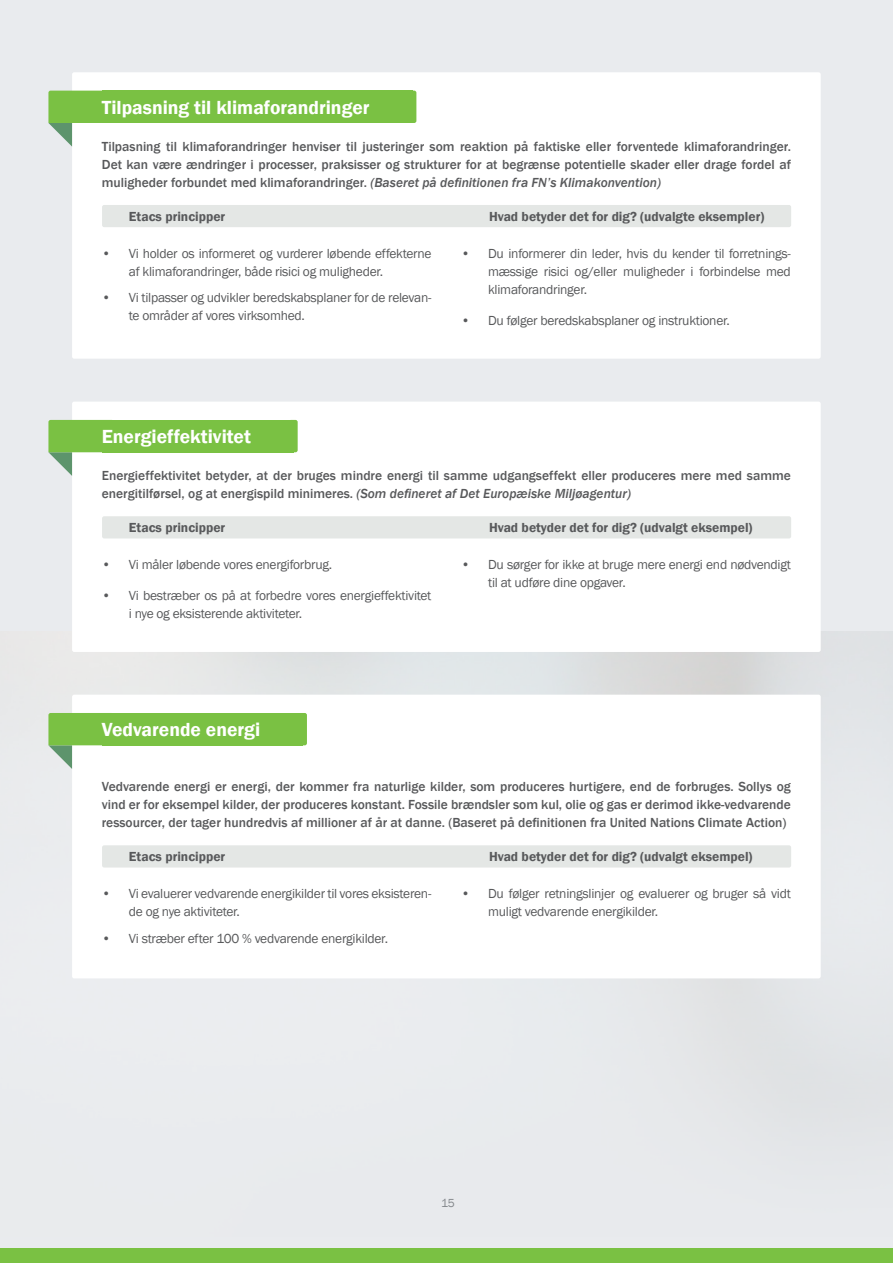
<style>
.page{position:relative;width:893px;height:1263px;background:#fff}
.page>*{position:absolute;margin:0;border:0;box-sizing:border-box;transform-origin:0 0}
.t1{font:600 19.5px "Franklin Gothic";color:#fff}
.t2{font:500 13.5px/18px "Franklin Gothic";color:#58595b;text-align:justify}
.t3{font:13.5px/18px "Franklin Gothic";letter-spacing:-.02em;color:#58595b}
.t4{font:600 13.5px "Franklin Gothic";color:#58595b}
.t5{font:12px "Franklin Gothic";color:#84888c}
.s1{font-style:italic}
</style>
<div class="page">
<div style="left:0;top:0;width:893px;height:1248px;background:#e9ebee"></div>
<img style="left:72px;top:631px;width:821px;height:463px">
<div style="left:0;top:1248px;width:893px;height:15px;background:#7ac143"></div>
<div style="left:72px;top:402px;width:749px;height:250px;background:#fff;border-radius:2px"></div>
<div style="left:102px;top:516px;width:689px;height:22px;background:#e4e7e5;border-radius:2px"></div>
<svg style="left:48px;top:420px;width:66px;height:56px"></svg>
<div style="left:72px;top:72px;width:749px;height:287px;background:#fff;border-radius:2px"></div>
<div style="left:102px;top:205px;width:689px;height:22px;background:#e4e7e5;border-radius:2px"></div>
<svg style="left:48px;top:91px;width:54px;height:56px"></svg>
<div style="left:72px;top:695px;width:749px;height:283px;background:#fff;border-radius:2px"></div>
<div style="left:102px;top:845px;width:689px;height:22px;background:#e4e7e5;border-radius:2px"></div>
<svg style="left:48px;top:713px;width:66px;height:56px"></svg>
<div style="left:102px;top:91px;width:310px;height:32px;background:#7ac143"></div>
<div style="left:407px;top:91px;width:9px;height:32px;background:#7ac143;border-radius:2px"></div>
<div style="left:102px;top:420px;width:191px;height:32px;background:#7ac143"></div>
<div style="left:289px;top:420px;width:9px;height:32px;background:#7ac143;border-radius:2px"></div>
<div style="left:102px;top:713px;width:201px;height:32px;background:#7ac143"></div>
<div style="left:298px;top:713px;width:9px;height:32px;background:#7ac143;border-radius:2px"></div>
<h1 class="t1" style="left:102px;top:95px;width:269px">Tilpasning til klimaforandringer</h1>
<p class="t2" style="left:102px;top:138px;width:691px">Tilpasning til klimaforandringer henviser til justeringer som reaktion på faktiske eller forventede klimaforandringer.<br>Det kan være ændringer i processer, praksisser og strukturer for at begrænse potentielle skader eller drage fordel af muligheder forbundet med klimaforandringer. <span class="s1">(Baseret på definitionen fra FN’s Klimakonvention)</span></p>
<p class="t4" style="left:129px;top:208px;width:98px">Etacs principper</p>
<p class="t4" style="left:489px;top:208px;width:277px">Hvad betyder det for dig? (udvalgte eksempler)</p>
<p class="t3" style="left:129px;top:245px;width:304px;text-indent:-27px">• Vi holder os informeret og vurderer løbende effekterne af klimaforandringer, både risici og muligheder.</p>
<p class="t3" style="left:129px;top:289px;width:304px;text-indent:-27px">• Vi tilpasser og udvikler beredskabsplaner for de relevan&shy;te områder af vores virksomhed.</p>
<p class="t3" style="left:488px;top:245px;width:304px;text-align:justify;text-indent:-27px">• Du informerer din leder, hvis du kender til forretnings&shy;mæssige risici og/eller muligheder i forbindelse med klimaforandringer.</p>
<p class="t3" style="left:461px;top:311px;width:270px">• Du følger beredskabsplaner og instruktioner.</p>
<h1 class="t1" style="left:102px;top:424px;width:151px">Energieffektivitet</h1>
<p class="t2" style="left:102px;top:467px;width:691px">Energieffektivitet betyder, at der bruges mindre energi til samme udgangseffekt eller produceres mere med samme energitilførsel, og at energispild minimeres. <span class="s1">(Som defineret af Det Europæiske Miljøagentur)</span></p>
<p class="t4" style="left:129px;top:519px;width:98px">Etacs principper</p>
<p class="t4" style="left:489px;top:519px;width:265px">Hvad betyder det for dig? (udvalgt eksempel)</p>
<p class="t3" style="left:102px;top:556px;width:232px">• Vi måler løbende vores energiforbrug.</p>
<p class="t3" style="left:129px;top:587px;width:304px;text-indent:-27px">• Vi bestræber os på at forbedre vores energieffektivitet i nye og eksisterende aktiviteter.</p>
<p class="t3" style="left:488px;top:556px;width:304px;text-indent:-27px">• Du sørger for ikke at bruge mere energi end nødvendigt til at udføre dine opgaver.</p>
<h1 class="t1" style="left:102px;top:717px;width:160px">Vedvarende energi</h1>
<p class="t2" style="left:102px;top:778px;width:691px">Vedvarende energi er energi, der kommer fra naturlige kilder, som produceres hurtigere, end de forbruges. Sollys og vind er for eksempel kilder, der produceres konstant. Fossile brændsler som kul, olie og gas er derimod ikke-vedvarende ressourcer, der tager hundredvis af millioner af år at danne. (Baseret på definitionen fra United Nations Climate Action)</p>
<p class="t4" style="left:129px;top:848px;width:98px">Etacs principper</p>
<p class="t4" style="left:489px;top:848px;width:265px">Hvad betyder det for dig? (udvalgt eksempel)</p>
<p class="t3" style="left:129px;top:885px;width:304px;text-indent:-27px">• Vi evaluerer vedvarende energikilder til vores eksisteren&shy;de og nye aktiviteter.</p>
<p class="t3" style="left:102px;top:929px;width:288px">• Vi stræber efter 100 % vedvarende energikilder.</p>
<p class="t3" style="left:488px;top:885px;width:304px;text-indent:-27px">• Du følger retningslinjer og evaluerer og bruger så vidt muligt vedvarende energikilder.</p>
<p class="t5" style="left:441px;top:1195px;width:15px">15</p>
</div>
